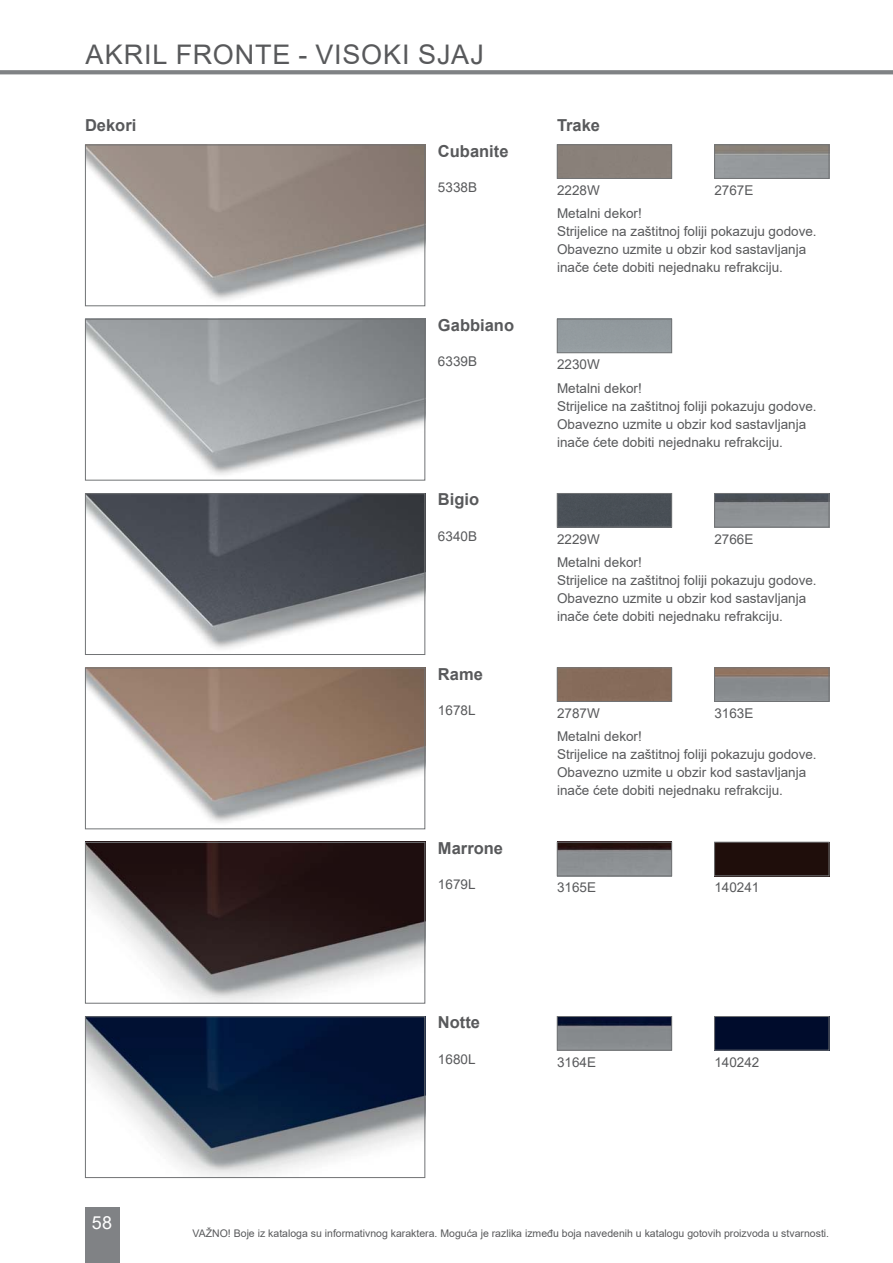
<style>
.page{position:relative;width:893px;height:1263px;background:#fff}
.page>*{position:absolute;margin:0;border:0;box-sizing:border-box;transform-origin:0 0}
.t1{font:27px "Arial";letter-spacing:.03em;color:#58595b}
.t2{font:18px "Arial";color:#fff}
.t3{font:700 16.5px "Arial";color:#58595b}
.t4{font:13.5px/18px "Arial";color:#58595b}
.t5{font:10.5px "Arial";color:#58595b}
</style>
<div class="page">
<div style="left:85px;top:1208px;width:34px;height:55px;background:#808285"></div>
<hr style="left:892px;top:0;width:1px;height:72px;background:#808285">
<img style="left:87px;top:321px;width:336px;height:154px">
<div style="left:85px;top:319px;width:340px;height:161px;border:1px solid #717375"></div>
<div style="left:557px;top:319px;width:115px;height:34px;border:1px solid #717375"></div>
<img style="left:87px;top:147px;width:336px;height:153px">
<div style="left:85px;top:145px;width:340px;height:161px;border:1px solid #717375"></div>
<div style="left:714px;top:145px;width:115px;height:34px;border:1px solid #717375"></div>
<div style="left:557px;top:145px;width:115px;height:34px;border:1px solid #717375"></div>
<img style="left:87px;top:495px;width:336px;height:154px">
<div style="left:85px;top:493px;width:340px;height:162px;border:1px solid #717375"></div>
<img style="left:716px;top:495px;width:111px;height:30px">
<div style="left:714px;top:493px;width:115px;height:34px;border:1px solid #717375"></div>
<div style="left:559px;top:495px;width:111px;height:30px;background:#495056"></div>
<div style="left:557px;top:493px;width:115px;height:34px;border:1px solid #717375"></div>
<img style="left:87px;top:670px;width:336px;height:153px">
<div style="left:85px;top:668px;width:340px;height:161px;border:1px solid #717375"></div>
<img style="left:716px;top:670px;width:111px;height:30px">
<div style="left:714px;top:668px;width:115px;height:34px;border:1px solid #717375"></div>
<div style="left:559px;top:670px;width:111px;height:30px;background:#866b5a"></div>
<div style="left:557px;top:668px;width:115px;height:34px;border:1px solid #717375"></div>
<img style="left:87px;top:844px;width:336px;height:157px">
<div style="left:85px;top:842px;width:340px;height:161px;border:1px solid #717375"></div>
<div style="left:716px;top:844px;width:111px;height:30px;background:#1f0e0b"></div>
<div style="left:714px;top:842px;width:115px;height:34px;border:1px solid #717375"></div>
<img style="left:559px;top:844px;width:111px;height:30px">
<div style="left:557px;top:842px;width:115px;height:34px;border:1px solid #717375"></div>
<img style="left:87px;top:1018px;width:336px;height:158px">
<div style="left:85px;top:1016px;width:340px;height:162px;border:1px solid #717375"></div>
<div style="left:716px;top:1018px;width:111px;height:30px;background:#000c2c"></div>
<div style="left:714px;top:1016px;width:115px;height:34px;border:1px solid #717375"></div>
<img style="left:559px;top:1018px;width:111px;height:30px">
<div style="left:557px;top:1016px;width:115px;height:34px;border:1px solid #717375"></div>
<svg style="left:0;top:70px;width:893px;height:4px;background:#858789"></svg>
<h1 class="t1" style="left:86px;top:39px;width:400px">AKRIL FRONTE - VISOKI SJAJ</h1>
<p class="t3" style="left:85px;top:116px;width:53px">Dekori</p>
<p class="t3" style="left:557px;top:116px;width:45px">Trake</p>
<p class="t3" style="left:438px;top:142px;width:72px">Cubanite</p>
<p class="t4" style="left:438px;top:178px;width:41px">5338B</p>
<p class="t4" style="left:714px;top:181px;width:41px">2767E</p>
<p class="t4" style="left:557px;top:181px;width:44px">2228W</p>
<p class="t3" style="left:438px;top:316px;width:78px">Gabbiano</p>
<p class="t4" style="left:438px;top:352px;width:41px">6339B</p>
<p class="t4" style="left:557px;top:204px;width:261px">Metalni dekor!<br>Strijelice na zaštitnoj foliji pokazuju godove.<br>Obavezno uzmite u obzir kod sastavljanja inače ćete dobiti nejednaku refrakciju.</p>
<p class="t4" style="left:557px;top:355px;width:44px">2230W</p>
<p class="t4" style="left:557px;top:379px;width:261px">Metalni dekor!<br>Strijelice na zaštitnoj foliji pokazuju godove.<br>Obavezno uzmite u obzir kod sastavljanja inače ćete dobiti nejednaku refrakciju.</p>
<p class="t3" style="left:438px;top:490px;width:43px">Bigio</p>
<p class="t4" style="left:438px;top:527px;width:41px">6340B</p>
<p class="t4" style="left:714px;top:530px;width:41px">2766E</p>
<p class="t4" style="left:557px;top:530px;width:44px">2229W</p>
<p class="t4" style="left:557px;top:553px;width:261px">Metalni dekor!<br>Strijelice na zaštitnoj foliji pokazuju godove.<br>Obavezno uzmite u obzir kod sastavljanja inače ćete dobiti nejednaku refrakciju.</p>
<p class="t3" style="left:438px;top:665px;width:46px">Rame</p>
<p class="t4" style="left:438px;top:701px;width:39px">1678L</p>
<p class="t4" style="left:714px;top:704px;width:41px">3163E</p>
<p class="t4" style="left:557px;top:704px;width:44px">2787W</p>
<p class="t4" style="left:557px;top:727px;width:261px">Metalni dekor!<br>Strijelice na zaštitnoj foliji pokazuju godove.<br>Obavezno uzmite u obzir kod sastavljanja inače ćete dobiti nejednaku refrakciju.</p>
<p class="t3" style="left:438px;top:839px;width:67px">Marrone</p>
<p class="t4" style="left:438px;top:875px;width:39px">1679L</p>
<p class="t4" style="left:714px;top:878px;width:47px">140241</p>
<p class="t4" style="left:557px;top:878px;width:41px">3165E</p>
<h2 class="t2" style="left:92px;top:1213px;width:22px">58</h2>
<p class="t3" style="left:438px;top:1013px;width:44px">Notte</p>
<p class="t4" style="left:438px;top:1050px;width:39px">1680L</p>
<p class="t4" style="left:714px;top:1053px;width:47px">140242</p>
<p class="t4" style="left:557px;top:1053px;width:41px">3164E</p>
<p class="t5" style="left:193px;top:1228px;width:638px">VAŽNO! Boje iz kataloga su informativnog karaktera. Moguća je razlika između boja navedenih u katalogu gotovih proizvoda u stvarnosti.</p>
</div>
